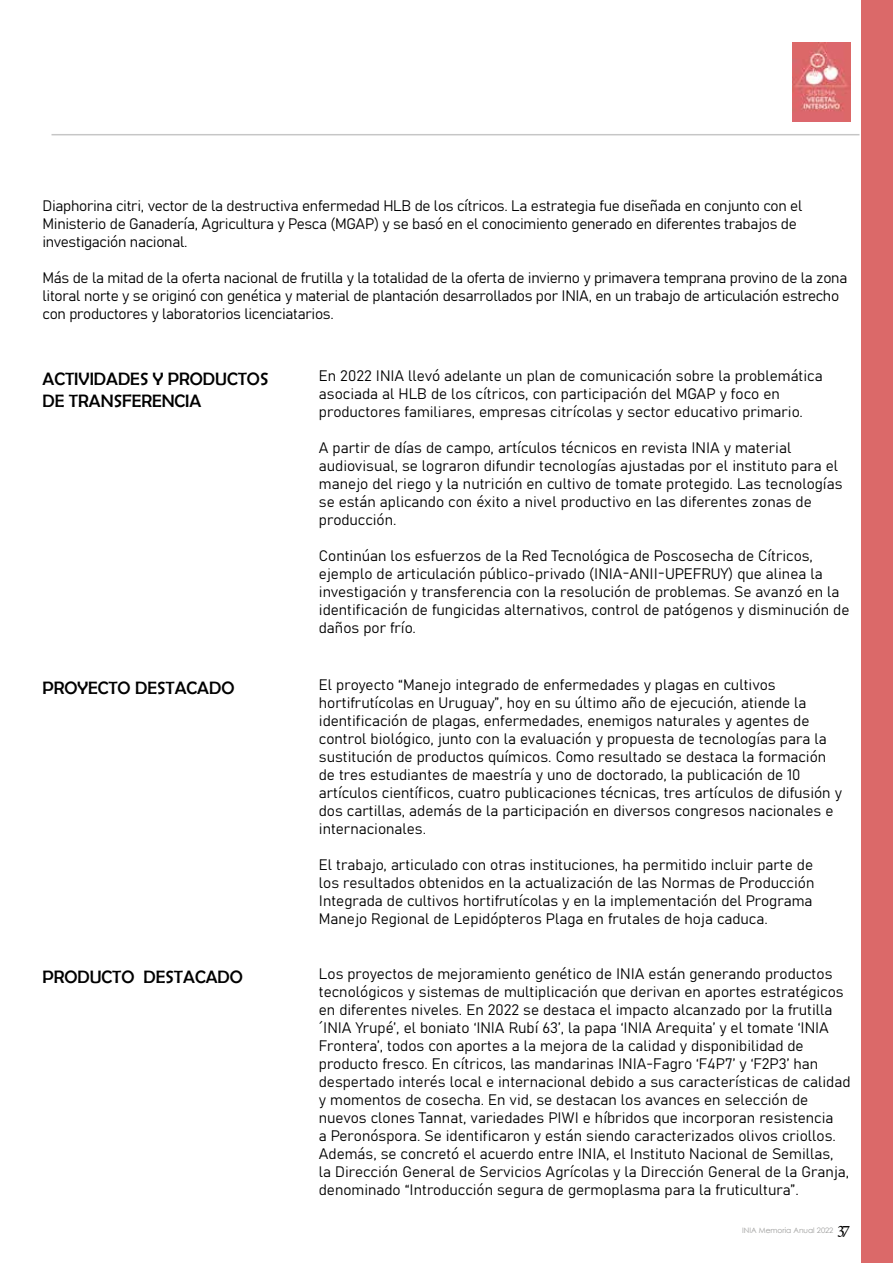
<style>
.page{position:relative;width:893px;height:1263px;background:#fff}
.page>*{position:absolute;margin:0;border:0;box-sizing:border-box;transform-origin:0 0}
.t1{font:18px/21.6px "Berlin Sans FB";color:#000}
.t2{font:18px "Minion Pro";color:#000}
.t3{font:15px/18px "Bahnschrift";color:#000}
.t4{font:15px/18px "Bahnschrift";letter-spacing:-.02em;color:#000}
.t5{font:7.5px "Century Gothic";color:#9d9d9c}
</style>
<div class="page">
<hr style="left:52px;top:134px;width:807px;height:1px;background:#c6c6c6">
<img style="left:792px;top:43px;width:58px;height:79px">
<div style="left:861px;top:0;width:32px;height:1263px;background:#db6969"></div>
<p class="t4" style="left:43px;top:195px;width:761px">Diaphorina citri, vector de la destructiva enfermedad HLB de los cítricos. La estrategia fue diseñada en conjunto con el<br>Ministerio de Ganadería, Agricultura y Pesca (MGAP) y se basó en el conocimiento generado en diferentes trabajos de investigación nacional.</p>
<p class="t4" style="left:43px;top:267px;width:806px">Más de la mitad de la oferta nacional de frutilla y la totalidad de la oferta de invierno y primavera temprana provino de la zona litoral norte y se originó con genética y material de plantación desarrollados por INIA, en un trabajo de articulación estrecho con productores y laboratorios licenciatarios.</p>
<p class="t1" style="left:43px;top:368px;width:227px">ACTIVIDADES Y PRODUCTOS<br>DE TRANSFERENCIA</p>
<p class="t1" style="left:43px;top:677px;width:193px">PROYECTO DESTACADO</p>
<p class="t1" style="left:43px;top:966px;width:202px">PRODUCTO DESTACADO</p>
<p class="t3" style="left:319px;top:365px;width:505px">En 2022 INIA llevó adelante un plan de comunicación sobre la problemática asociada al HLB de los cítricos, con participación del MGAP y foco en productores familiares, empresas citrícolas y sector educativo primario.</p>
<p class="t3" style="left:319px;top:437px;width:525px">A partir de días de campo, artículos técnicos en revista INIA y material audiovisual, se lograron difundir tecnologías ajustadas por el instituto para el manejo del riego y la nutrición en cultivo de tomate protegido. Las tecnologías se están aplicando con éxito a nivel productivo en las diferentes zonas de producción.</p>
<p class="t3" style="left:319px;top:545px;width:532px">Continúan los esfuerzos de la Red Tecnológica de Poscosecha de Cítricos, ejemplo de articulación público-privado (INIA-ANII-UPEFRUY) que alinea la investigación y transferencia con la resolución de problemas. Se avanzó en la identificación de fungicidas alternativos, control de patógenos y disminución de daños por frío.</p>
<p class="t3" style="left:319px;top:675px;width:524px">El proyecto “Manejo integrado de enfermedades y plagas en cultivos hortifrutícolas en Uruguay”, hoy en su último año de ejecución, atiende la identificación de plagas, enfermedades, enemigos naturales y agentes de control biológico, junto con la evaluación y propuesta de tecnologías para la sustitución de productos químicos. Como resultado se destaca la formación de tres estudiantes de maestría y uno de doctorado, la publicación de 10 artículos científicos, cuatro publicaciones técnicas, tres artículos de difusión y dos cartillas, además de la participación en diversos congresos nacionales e internacionales.</p>
<p class="t3" style="left:319px;top:855px;width:497px;text-align:justify">El trabajo, articulado con otras instituciones, ha permitido incluir parte de los resultados obtenidos en la actualización de las Normas de Producción Integrada de cultivos hortifrutícolas y en la implementación del Programa Manejo Regional de Lepidópteros Plaga en frutales de hoja caduca.</p>
<p class="t3" style="left:319px;top:964px;width:533px">Los proyectos de mejoramiento genético de INIA están generando productos tecnológicos y sistemas de multiplicación que derivan en aportes estratégicos en diferentes niveles. En 2022 se destaca el impacto alcanzado por la frutilla ´INIA Yrupé’, el boniato ‘INIA Rubí 63’, la papa ‘INIA Arequita’ y el tomate ‘INIA Frontera’, todos con aportes a la mejora de la calidad y disponibilidad de producto fresco. En cítricos, las mandarinas INIA-Fagro ‘F4P7’ y ‘F2P3’ han despertado interés local e internacional debido a sus características de calidad y momentos de cosecha. En vid, se destacan los avances en selección de nuevos clones Tannat, variedades PIWI e híbridos que incorporan resistencia<br>a Peronóspora. Se identificaron y están siendo caracterizados olivos criollos.<br>Además, se concretó el acuerdo entre INIA, el Instituto Nacional de Semillas,<br>la Dirección General de Servicios Agrícolas y la Dirección General de la Granja, denominado “Introducción segura de germoplasma para la fruticultura”.</p>
<p class="t5" style="left:742px;top:1224px;width:93px">INIA Memoria Anual 2022</p>
<p class="t2" style="left:837px;top:1216px;width:15px">37</p>
</div>
